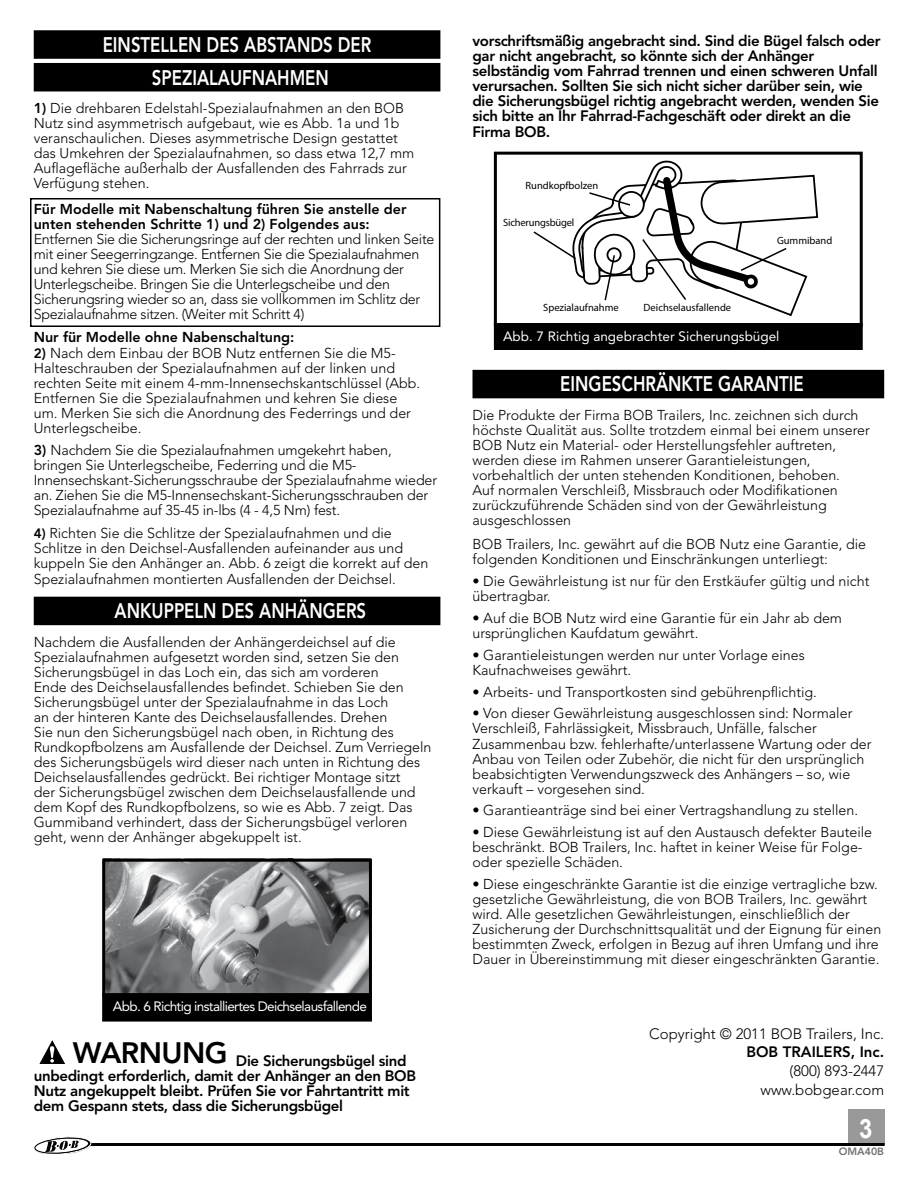
<style>
.page{position:relative;width:918px;height:1188px;background:#fff}
.page>*{position:absolute;margin:0;border:0;box-sizing:border-box;transform-origin:0 0}
.t1{font:700 26.7px "Arial";color:#fff;scale:.9 1}
.t2{font:800 21px/32.7px "Avenir LT Std";color:#fff;text-align:center;scale:.8 1}
.t3{font:800 15px/15px "Avenir LT Std";letter-spacing:-.02em;color:#000}
.t4{font:300 15px/18.8px "Avenir LT Std";color:#000;text-align:right}
.t5{font:800 15px "Avenir LT Std";color:#000}
.t6{font:300 14.25px/15px "Avenir LT Std";color:#000}
.t7{font:300 14.25px/15px "Avenir LT Std";letter-spacing:-.02em;color:#000}
.t8{font:800 14.25px/15px "Avenir LT Std";color:#000}
.t9{font:13.5px "Avenir LT Std";letter-spacing:-.045em;color:#fff}
.t10{font:13.5px "Avenir LT Std";color:#fff}
.t11{font:10.5px "Myriad Pro";color:#000}
.t12{font:10.5px "Myriad Pro";letter-spacing:-.02em;color:#000}
.t13{font:800 10.5px "Avenir LT Std";color:#717073}
.s1{font-weight:800}
.s2{font-weight:800;font-size:13.5px}
</style>
<div class="page">
<div style="left:848px;top:1109px;width:37px;height:35px;background:#999"></div>
<hr style="left:74px;top:1143px;width:811px;height:3px;background:#000">
<svg style="left:34px;top:1136px;width:57px;height:18px"></svg>
<div style="left:34px;top:30px;width:406px;height:29px;background:#000"></div>
<div style="left:34px;top:63px;width:406px;height:28px;background:#000"></div>
<div style="left:34px;top:597px;width:406px;height:28px;background:#000"></div>
<img style="left:106px;top:863px;width:262px;height:130px">
<div style="left:102px;top:859px;width:270px;height:138px;border:3px solid #000"></div>
<div style="left:104px;top:995px;width:266px;height:25px;background:#000"></div>
<div style="left:102px;top:993px;width:270px;height:29px;border:3px solid #000"></div>
<svg style="left:40px;top:1041px;width:25px;height:23px"></svg>
<div style="left:472px;top:370px;width:412px;height:28px;background:#000"></div>
<div style="left:494px;top:152px;width:369px;height:174px;border:3px solid #000"></div>
<div style="left:494px;top:323px;width:369px;height:26px;background:#000"></div>
<svg style="left:533px;top:161px;width:286px;height:156px"></svg>
<div style="left:30px;top:198px;width:410px;height:129px;border:2px solid #000"></div>
<h2 class="t2" style="left:103px;top:28px;width:337px">EINSTELLEN DES ABSTANDS DER<br>SPEZIALAUFNAHMEN</h2>
<p class="t6" style="left:34px;top:101px;width:382px"><span class="s1">1)</span> Die drehbaren Edelstahl-Spezialaufnahmen an den BOB Nutz sind asymmetrisch aufgebaut, wie es Abb. 1a und 1b veranschaulichen. Dieses asymmetrische Design gestattet das Umkehren der Spezialaufnahmen, so dass etwa 12,7 mm Auflagefläche außerhalb der Ausfallenden des Fahrrads zur Verfügung stehen.</p>
<p class="t8" style="left:34px;top:201px;width:374px">Für Modelle mit Nabenschaltung führen Sie anstelle der unten stehenden Schritte 1) und 2) Folgendes aus:</p>
<p class="t7" style="left:34px;top:231px;width:402px">Entfernen Sie die Sicherungsringe auf der rechten und linken Seite mit einer Seegerringzange. Entfernen Sie die Spezialaufnahmen und kehren Sie diese um. Merken Sie sich die Anordnung der Unterlegscheibe. Bringen Sie die Unterlegscheibe und den Sicherungsring wieder so an, dass sie vollkommen im Schlitz der Spezialaufnahme sitzen. (Weiter mit Schritt 4)</p>
<p class="t8" style="left:34px;top:330px;width:262px">Nur für Modelle ohne Nabenschaltung:</p>
<p class="t6" style="left:34px;top:346px;width:388px"><span class="s2">2</span><span class="s1">)</span> Nach dem Einbau der BOB Nutz entfernen Sie die M5- Halteschrauben der Spezialaufnahmen auf der linken und rechten Seite mit einem 4-mm-Innensechskantschlüssel (Abb.<br>Entfernen Sie die Spezialaufnahmen und kehren Sie diese um. Merken Sie sich die Anordnung des Federrings und der Unterlegscheibe.</p>
<p class="t6" style="left:34px;top:443px;width:405px"><span class="s1">3)</span> Nachdem Sie die Spezialaufnahmen umgekehrt haben, bringen Sie Unterlegscheibe, Federring und die M5- Innensechskant-Sicherungsschraube der Spezialaufnahme wieder an. Ziehen Sie die M5-Innensechskant-Sicherungsschrauben der Spezialaufnahme auf 35-45 in-lbs (4 - 4,5 Nm) fest.</p>
<p class="t6" style="left:34px;top:525px;width:396px"><span class="s2">4)</span> Richten Sie die Schlitze der Spezialaufnahmen und die<br>Schlitze in den Deichsel-Ausfallenden aufeinander aus und kuppeln Sie den Anhänger an. Abb. 6 zeigt die korrekt auf den</p>
<p class="t6" style="left:34px;top:572px;width:364px">Spezialaufnahmen montierten Ausfallenden der Deichsel.</p>
<h2 class="t2" style="left:115px;top:595px;width:316px">ANKUPPELN DES ANHÄNGERS</h2>
<p class="t6" style="left:34px;top:634px;width:399px">Nachdem die Ausfallenden der Anhängerdeichsel auf die Spezialaufnahmen aufgesetzt worden sind, setzen Sie den Sicherungsbügel in das Loch ein, das sich am vorderen<br>Ende des Deichselausfallendes befindet. Schieben Sie den Sicherungsbügel unter der Spezialaufnahme in das Loch<br>an der hinteren Kante des Deichselausfallendes. Drehen<br>Sie nun den Sicherungsbügel nach oben, in Richtung des Rundkopfbolzens am Ausfallende der Deichsel. Zum Verriegeln des Sicherungsbügels wird dieser nach unten in Richtung des Deichselausfallendes gedrückt. Bei richtiger Montage sitzt<br>der Sicherungsbügel zwischen dem Deichselausfallende und dem Kopf des Rundkopfbolzens, so wie es Abb. 7 zeigt. Das Gummiband verhindert, dass der Sicherungsbügel verloren geht, wenn der Anhänger abgekuppelt ist.</p>
<p class="t9" style="left:113px;top:999px;width:256px">Abb. 6 Richtig installiertes Deichselausfallende</p>
<p class="t3" style="left:34px;top:1053px;width:384px;text-indent:39px"><sup>WARNUNG</sup> Die Sicherungsbügel sind unbedingt erforderlich, damit der Anhänger an den BOB Nutz angekuppelt bleibt. Prüfen Sie vor Fahrtantritt mit dem Gespann stets, dass die Sicherungsbügel</p>
<p class="t3" style="left:472px;top:33px;width:410px">vorschriftsmäßig angebracht sind. Sind die Bügel falsch oder gar nicht angebracht, so könnte sich der Anhänger selbständig vom Fahrrad trennen und einen schweren Unfall verursachen. Sollten Sie sich nicht sicher darüber sein, wie die Sicherungsbügel richtig angebracht werden, wenden Sie sich bitte an Ihr Fahrrad-Fachgeschäft oder direkt an die</p>
<p class="t3" style="left:472px;top:125px;width:79px">Firma BOB.</p>
<p class="t11" style="left:526px;top:179px;width:74px">Rundkopfbolzen</p>
<p class="t12" style="left:503px;top:216px;width:72px">Sicherungsbügel</p>
<p class="t11" style="left:543px;top:301px;width:77px">Spezialaufnahme</p>
<p class="t11" style="left:644px;top:301px;width:89px">Deichselausfallende</p>
<p class="t11" style="left:777px;top:234px;width:57px">Gummiband</p>
<p class="t10" style="left:503px;top:329px;width:278px">Abb. 7 Richtig angebrachter Sicherungsbügel</p>
<h2 class="t2" style="left:560px;top:368px;width:306px">EINGESCHRÄNKTE GARANTIE</h2>
<p class="t6" style="left:472px;top:408px;width:399px">Die Produkte der Firma BOB Trailers, Inc. zeichnen sich durch höchste Qualität aus. Sollte trotzdem einmal bei einem unserer BOB Nutz ein Material- oder Herstellungsfehler auftreten, werden diese im Rahmen unserer Garantieleistungen, vorbehaltlich der unten stehenden Konditionen, behoben.<br>Auf normalen Verschleiß, Missbrauch oder Modifikationen zurückzuführende Schäden sind von der Gewährleistung ausgeschlossen</p>
<p class="t6" style="left:472px;top:537px;width:395px">BOB Trailers, Inc. gewährt auf die BOB Nutz eine Garantie, die folgenden Konditionen und Einschränkungen unterliegt:</p>
<p class="t6" style="left:472px;top:574px;width:398px">• Die Gewährleistung ist nur für den Erstkäufer gültig und nicht übertragbar.</p>
<p class="t6" style="left:472px;top:611px;width:371px">• Auf die BOB Nutz wird eine Garantie für ein Jahr ab dem ursprünglichen Kaufdatum gewährt.</p>
<p class="t6" style="left:472px;top:648px;width:334px">• Garantieleistungen werden nur unter Vorlage eines<br>Kaufnachweises gewährt.</p>
<p class="t6" style="left:472px;top:684px;width:346px">• Arbeits- und Transportkosten sind gebührenpflichtig.</p>
<p class="t6" style="left:472px;top:706px;width:400px">• Von dieser Gewährleistung ausgeschlossen sind: Normaler Verschleiß, Fahrlässigkeit, Missbrauch, Unfälle, falscher Zusammenbau bzw. fehlerhafte/unterlassene Wartung oder der Anbau von Teilen oder Zubehör, die nicht für den ursprünglich beabsichtigten Verwendungszweck des Anhängers – so, wie verkauft – vorgesehen sind.</p>
<p class="t6" style="left:472px;top:803px;width:387px">• Garantieanträge sind bei einer Vertragshandlung zu stellen.</p>
<p class="t6" style="left:472px;top:825px;width:401px">• Diese Gewährleistung ist auf den Austausch defekter Bauteile beschränkt. BOB Trailers, Inc. haftet in keiner Weise für Folge&shy;oder spezielle Schäden.</p>
<p class="t6" style="left:472px;top:876px;width:410px">• Diese eingeschränkte Garantie ist die einzige vertragliche bzw. gesetzliche Gewährleistung, die von BOB Trailers, Inc. gewährt wird. Alle gesetzlichen Gewährleistungen, einschließlich der Zusicherung der Durchschnittsqualität und der Eignung für einen bestimmten Zweck, erfolgen in Bezug auf ihren Umfang und ihre Dauer in Übereinstimmung mit dieser eingeschränkten Garantie.</p>
<p class="t4" style="left:649px;top:1024px;width:236px">Copyright © 2011 BOB Trailers, Inc.</p>
<p class="t5" style="left:746px;top:1043px;width:139px">BOB TRAILERS, Inc.</p>
<p class="t4" style="left:761px;top:1062px;width:125px">(800) 893-2447 www.bobgear.com</p>
<h1 class="t1" style="left:859px;top:1111px;width:16px">3</h1>
<p class="t13" style="left:839px;top:1145px;width:47px">OMA40B</p>
</div>
